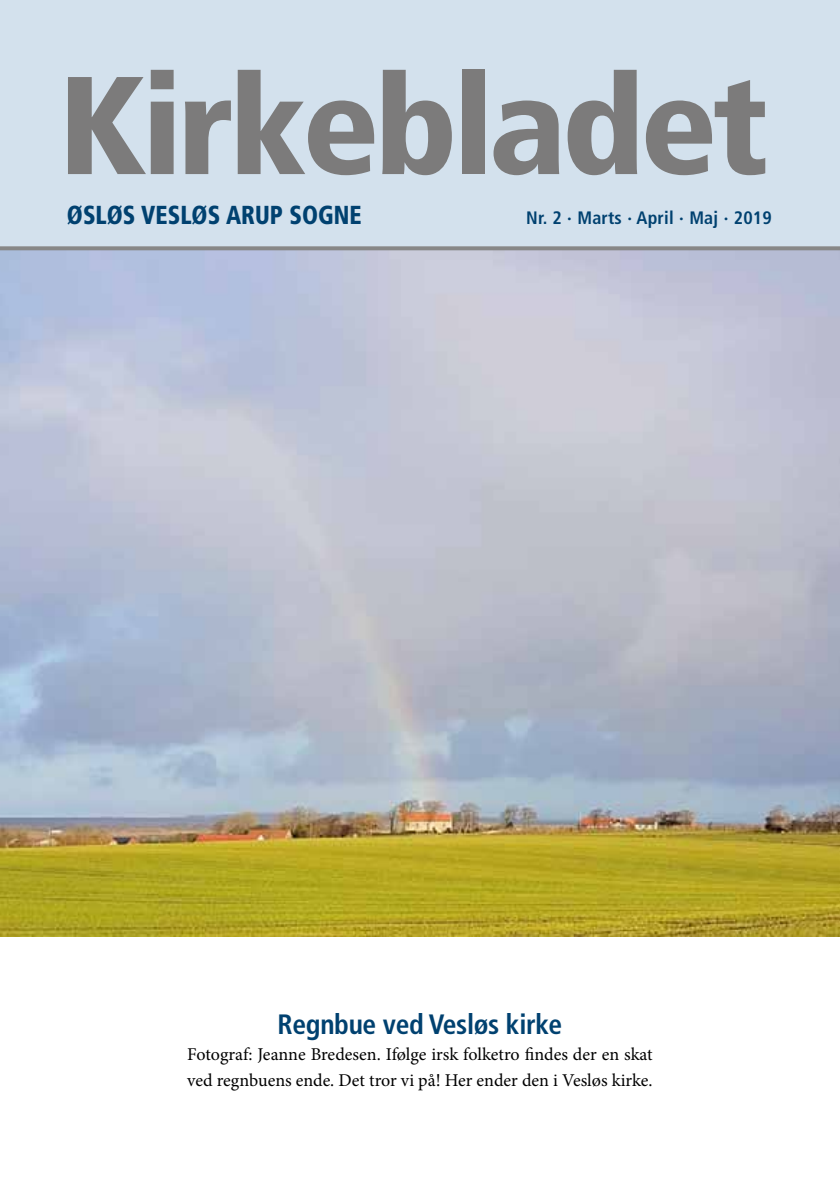
<style>
.page{position:relative;width:840px;height:1191px;background:#fff}
.page>*{position:absolute;margin:0;border:0;box-sizing:border-box;transform-origin:0 0}
.t1{font:900 condensed 139px "Frutiger";letter-spacing:-.035em;color:#7c7b7b;scale:1.04 1}
.t2{font:700 condensed 28px "Frutiger";letter-spacing:-.01em;color:#004170}
.t3{font:900 condensed 26px "Frutiger";color:#004170;scale:.9 1}
.t4{font:18px/26px "Minion Pro";color:#000}
.t5{font:700 condensed 18px "Frutiger";letter-spacing:.01em;color:#004170}
</style>
<div class="page">
<img style="left:0;top:250px;width:839px;height:687px">
<div style="left:0;top:0;width:839px;height:249px;background:#d3e1ed"></div>
<svg style="left:0;top:246px;width:839px;height:4px;background:#8d8e8f"></svg>
<h1 class="t1" style="left:58px;top:42px;width:684px">KIRKEBLADET</h1>
<h3 class="t3" style="left:67px;top:199px;width:329px">ØSLØS VESLØS ARUP SOGNE</h3>
<p class="t5" style="left:526px;top:207px;width:247px">Nr. 2 · Marts · April · Maj · 2019</p>
<h2 class="t2" style="left:277px;top:1007px;width:286px">Regnbue ved Vesløs kirke</h2>
<p class="t4" style="left:187px;top:1041px;width:466px">Fotograf: Jeanne Bredesen. Ifølge irsk folketro findes der en skat ved regnbuens ende. Det tror vi på! Her ender den i Vesløs kirke.</p>
</div>
